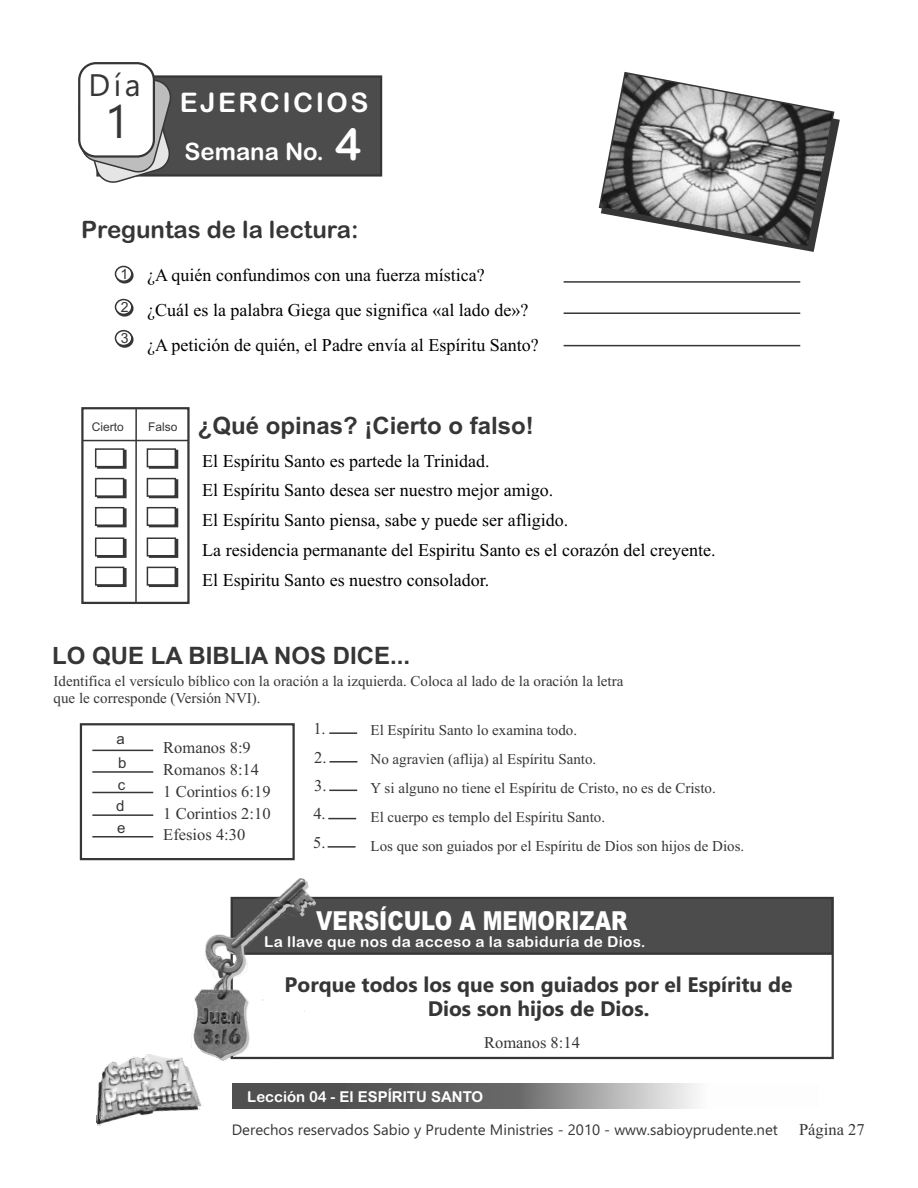
<style>
.page{position:relative;width:918px;height:1188px;background:#fff}
.page>*{position:absolute;margin:0;border:0;box-sizing:border-box;transform-origin:0 0}
.t1{font:46.65px "Ebrima";color:#363636}
.t2{font:31.05px "Ebrima";color:#363636}
.t3{font:27px "Arial Rounded MT Bold";letter-spacing:.09em;color:#fff}
.t4{font:900 26.25px "Arial";color:#fff;scale:.8 1}
.t5{font:700 24px "Arial";color:#363636}
.t6{font:24px "Arial Rounded MT Bold";color:#363636}
.t7{font:24px "Arial Rounded MT Bold";color:#fff}
.t8{font:700 21px/24.9px "Ebrima";color:#363636;text-align:center}
.t9{font:18px/29.8px "Times New Roman";color:#000}
.t10{font:16.5px/28.5px "Times New Roman";color:#363636;text-align:justify}
.t11{font:15px/29.1px "Times New Roman";color:#363636}
.t12{font:15px "Ebrima";color:#363636}
.t13{font:15px "Arial Rounded MT Bold";letter-spacing:.025em;color:#fff}
.t14{font:700 15px "Arial";color:#fff}
.t15{font:15px/21.9px "Arial";color:#363636}
.t16{font:14.1px "Arial";color:#363636}
.t17{font:12px "Arial";color:#363636}
.s1{font-size:44.1px}
.s2{font-family:"Arial Rounded MT Bold";font-weight:400}
</style>
<div class="page">
<svg style="left:598px;top:71px;width:242px;height:181px"></svg>
<hr style="left:564px;top:281px;width:236px;height:2px;background:#363636">
<hr style="left:564px;top:312px;width:236px;height:2px;background:#363636">
<hr style="left:564px;top:345px;width:236px;height:1px;background:#363636">
<svg style="left:233px;top:1084px;width:464px;height:24px;background:#7a7a7a"></svg>
<img style="left:96px;top:1054px;width:106px;height:68px">
<svg style="left:94px;top:448px;width:33px;height:21px"></svg>
<svg style="left:146px;top:448px;width:33px;height:21px"></svg>
<svg style="left:94px;top:506px;width:33px;height:22px"></svg>
<svg style="left:146px;top:506px;width:33px;height:22px"></svg>
<svg style="left:94px;top:477px;width:33px;height:22px"></svg>
<svg style="left:146px;top:477px;width:33px;height:22px"></svg>
<svg style="left:94px;top:537px;width:33px;height:21px"></svg>
<svg style="left:146px;top:537px;width:33px;height:21px"></svg>
<svg style="left:94px;top:566px;width:33px;height:22px"></svg>
<svg style="left:146px;top:566px;width:33px;height:22px"></svg>
<hr style="left:82px;top:440px;width:106px;height:1px;background:#363636">
<div style="left:81px;top:407px;width:109px;height:197px;border:2px solid #363636"></div>
<hr style="left:135px;top:409px;width:2px;height:194px;background:#363636">
<div style="left:80px;top:723px;width:215px;height:137px;border:2px solid #363636"></div>
<hr style="left:329px;top:732px;width:28px;height:2px;background:#363636">
<svg style="left:329px;top:790px;width:28px;height:1px"></svg>
<hr style="left:328px;top:846px;width:28px;height:2px;background:#363636">
<hr style="left:330px;top:761px;width:27px;height:2px;background:#363636">
<svg style="left:328px;top:818px;width:28px;height:1px"></svg>
<hr style="left:92px;top:750px;width:61px;height:1px;background:#363636">
<hr style="left:92px;top:771px;width:61px;height:2px;background:#363636">
<hr style="left:92px;top:792px;width:61px;height:1px;background:#363636">
<hr style="left:92px;top:814px;width:61px;height:2px;background:#363636">
<hr style="left:92px;top:836px;width:61px;height:2px;background:#363636">
<div style="left:116px;top:267px;width:18px;height:17px;background:#363636;border:2px solid #363636;border-radius:50%"></div>
<div style="left:115px;top:266px;width:18px;height:16px;background:#fff;border:2px solid #363636;border-radius:50%"></div>
<div style="left:116px;top:300px;width:18px;height:17px;background:#363636;border:2px solid #363636;border-radius:50%"></div>
<div style="left:115px;top:299px;width:18px;height:16px;background:#fff;border:2px solid #363636;border-radius:50%"></div>
<div style="left:116px;top:331px;width:18px;height:17px;background:#363636;border:2px solid #363636;border-radius:50%"></div>
<div style="left:115px;top:330px;width:18px;height:16px;background:#fff;border:2px solid #363636;border-radius:50%"></div>
<div style="left:315px;top:900px;width:516px;height:55px;background:#4c4c4c"></div>
<div style="left:231px;top:897px;width:603px;height:162px;border:2px solid #363636"></div>
<img style="left:192px;top:879px;width:123px;height:181px">
<svg style="left:78px;top:74px;width:305px;height:109px;background:#646464"></svg>
<div style="left:78px;top:62px;width:77px;height:96px;background:#fff;border:2px solid #363636;border-radius:17px"></div>
<h2 class="t2" style="left:88px;top:73px;width:54px">Día</h2>
<h1 class="t1" style="left:105px;top:104px;width:27px">1</h1>
<h3 class="t3" style="left:180px;top:92px;width:190px">EJERCICIOS</h3>
<h3 class="t7" style="left:185px;top:142px;width:178px">Semana No. <span class="s1">4</span></h3>
<h3 class="t6" style="left:81px;top:220px;width:279px">Preguntas de la lectura:</h3>
<p class="t16" style="left:121px;top:269px;width:9px">1</p>
<p class="t16" style="left:121px;top:302px;width:9px">2</p>
<p class="t16" style="left:121px;top:333px;width:9px">3</p>
<p class="t9" style="left:147px;top:260px;width:393px;line-height:35px">¿A quién confundimos con una fuerza mística?<br>¿Cuál es la palabra Giega que significa «al lado de»? ¿A petición de quién, el Padre envía al Espíritu Santo?</p>
<p class="t17" style="left:92px;top:422px;width:34px">Cierto</p>
<p class="t17" style="left:148px;top:423px;width:31px">Falso</p>
<h3 class="t5" style="left:198px;top:416px;width:338px">¿Qué opinas? ¡Cierto o falso!</h3>
<p class="t9" style="left:202px;top:447px;width:515px">El Espíritu Santo es partede la Trinidad.<br>El Espíritu Santo desea ser nuestro mejor amigo.<br>El Espíritu Santo piensa, sabe y puede ser afligido.<br>La residencia permanante del Espiritu Santo es el corazón del creyente.<br>El Espiritu Santo es nuestro consolador.</p>
<h3 class="t5" style="left:52px;top:647px;width:360px">LO QUE LA BIBLIA NOS DICE...</h3>
<p class="t11" style="left:54px;top:674px;width:571px;line-height:16.6px">Identifica el versículo bíblico con la oración a la izquierda. Coloca al lado de la oración la letra que le corresponde (Versión NVI).</p>
<p class="t15" style="left:117px;top:728px;width:12px;line-height:24.5px">a b</p>
<p class="t15" style="left:116px;top:775px;width:11px;text-align:justify">c d e</p>
<p class="t10" style="left:163px;top:738px;width:109px;line-height:21.9px;text-align:left">Romanos 8:9<br>Romanos 8:14<br>1 Corintios 6:19<br>1 Corintios 2:10<br>Efesios 4:30</p>
<p class="t10" style="left:313px;top:716px;width:15px">1.<br>2.<br>3.<br>4.<br>5.</p>
<p class="t11" style="left:371px;top:717px;width:375px">El Espíritu Santo lo examina todo.<br>No agravien (aflija) al Espíritu Santo.<br>Y si alguno no tiene el Espíritu de Cristo, no es de Cristo.<br>El cuerpo es templo del Espíritu Santo.<br>Los que son guiados por el Espíritu de Dios son hijos de Dios.</p>
<h3 class="t4" style="left:316px;top:912px;width:390px">VERSÍCULO A MEMORIZAR</h3>
<p class="t13" style="left:264px;top:937px;width:383px">La llave que nos da acceso a la sabiduría de Dios.</p>
<p class="t8" style="left:285px;top:974px;width:509px">Porque todos los que son guiados por el Espíritu de<br>Dios son hijos de Dios.</p>
<p class="t10" style="left:484px;top:1030px;width:97px">Romanos 8:14</p>
<p class="t14" style="left:247px;top:1091px;width:237px"><span class="s2">Lección 04 -</span> El ESPÍRITU SANTO</p>
<p class="t12" style="left:232px;top:1124px;width:548px">Derechos reservados Sabio y Prudente Ministries - 2010 - www.sabioyprudente.net</p>
<p class="t10" style="left:799px;top:1117px;width:67px">Página 27</p>
</div>
